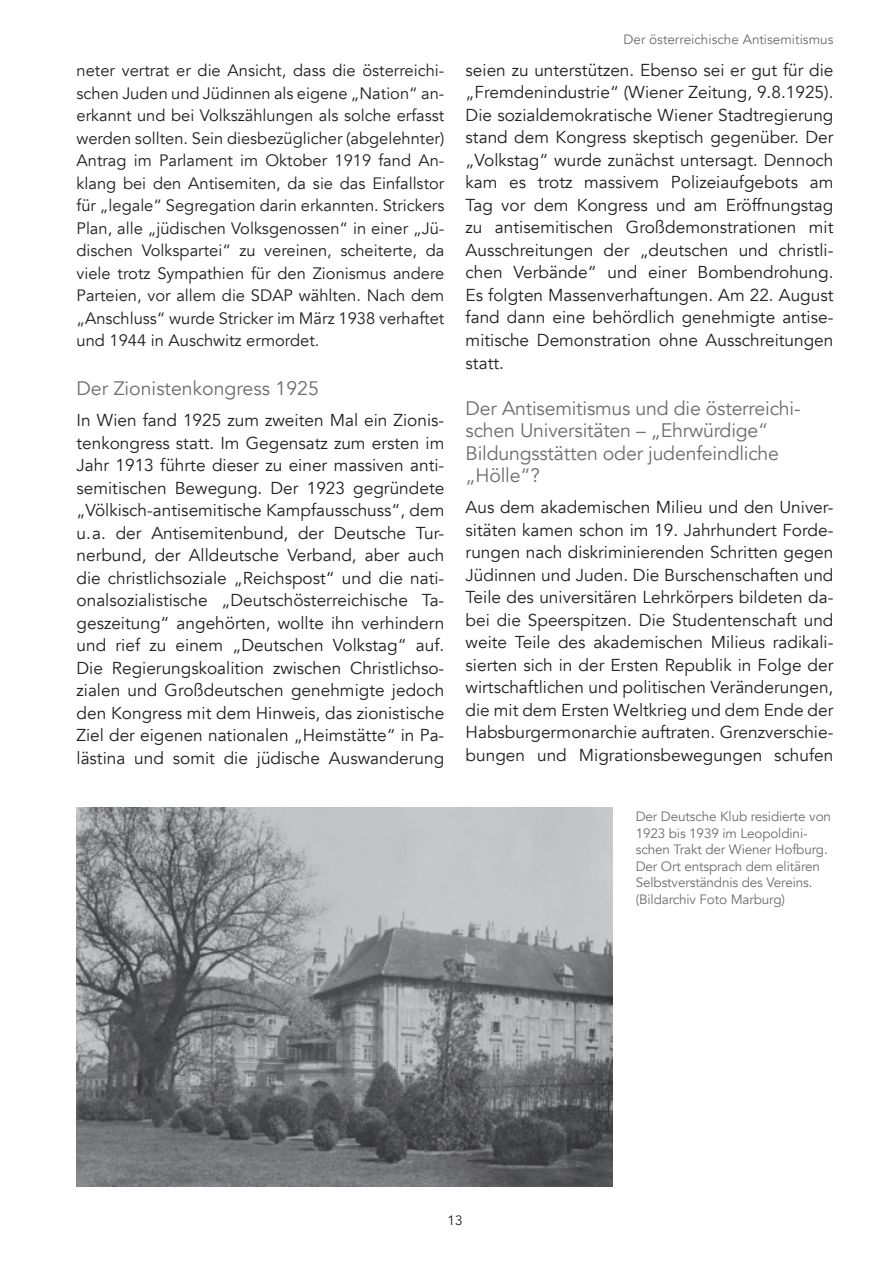
<style>
.page{position:relative;width:893px;height:1263px;background:#fff}
.page>*{position:absolute;margin:0;border:0;box-sizing:border-box;transform-origin:0 0}
.t1{font:19.5px/22.5px "Avenir";letter-spacing:-.01em;color:#6c6d70}
.t2{font:17.25px/22.5px "Avenir";color:#231f20;text-align:justify}
.t3{font:16.5px/22.5px "Avenir";color:#231f20;text-align:justify}
.t4{font:13.5px/16.5px "Avenir";letter-spacing:-.01em;color:#6c6d70}
.t5{font:13.5px "Avenir";color:#231f20}
</style>
<div class="page">
<img style="left:77px;top:808px;width:535px;height:378px">
<p class="t3" style="left:77px;top:59px;width:369px">neter vertrat er die Ansicht, dass die österreichi&shy;schen Juden und Jüdinnen als eigene „Nation“ an&shy;erkannt und bei Volkszählungen als solche erfasst werden sollten. Sein diesbezüglicher (abgelehnter)<br>Antrag im Parlament im Oktober 1919 fand An&shy;klang bei den Antisemiten, da sie das Einfallstor für „legale“ Segregation darin erkannten. Strickers Plan, alle „jüdischen Volksgenossen“ in einer „Jü&shy;dischen Volkspartei“ zu vereinen, scheiterte, da viele trotz Sympathien für den Zionismus andere Parteien, vor allem die SDAP wählten. Nach dem „Anschluss“ wurde Stricker im März 1938 verhaftet und 1944 in Auschwitz ermordet.</p>
<p class="t1" style="left:77px;top:378px;width:244px">Der Zionistenkongress 1925</p>
<p class="t2" style="left:77px;top:409px;width:369px">In Wien fand 1925 zum zweiten Mal ein Zionis&shy;tenkongress statt. Im Gegensatz zum ersten im Jahr 1913 führte dieser zu einer massiven anti&shy;semitischen Bewegung. Der 1923 gegründete „Völkisch-antisemitische Kampfausschuss“, dem u.a. der Antisemitenbund, der Deutsche Tur&shy;nerbund, der Alldeutsche Verband, aber auch die christlichsoziale „Reichspost“ und die nati&shy;onalsozialistische „Deutschösterreichische Ta&shy;geszeitung“ angehörten, wollte ihn verhindern und rief zu einem „Deutschen Volkstag“ auf.<br>Die Regierungskoalition zwischen Christlichso&shy;zialen und Großdeutschen genehmigte jedoch den Kongress mit dem Hinweis, das zionistische Ziel der eigenen nationalen „Heimstätte“ in Pa&shy;lästina und somit die jüdische Auswanderung</p>
<p class="t4" style="left:623px;top:31px;width:211px">Der österreichische Antisemitismus</p>
<p class="t2" style="left:466px;top:59px;width:369px">seien zu unterstützen. Ebenso sei er gut für die „Fremdenindustrie“ (Wiener Zeitung, 9.8.1925).<br>Die sozialdemokratische Wiener Stadtregierung stand dem Kongress skeptisch gegenüber. Der „Volkstag“ wurde zunächst untersagt. Dennoch kam es trotz massivem Polizeiaufgebots am Tag vor dem Kongress und am Eröffnungstag zu antisemitischen Großdemonstrationen mit Ausschreitungen der „deutschen und christli&shy;chen Verbände“ und einer Bombendrohung.<br>Es folgten Massenverhaftungen. Am 22. August fand dann eine behördlich genehmigte antise&shy;mitische Demonstration ohne Ausschreitungen statt.</p>
<p class="t1" style="left:466px;top:397px;width:336px">Der Antisemitismus und die österreichi&shy;schen Universitäten – „Ehrwürdige“<br>Bildungsstätten oder judenfeindliche „Hölle“?</p>
<p class="t2" style="left:466px;top:496px;width:369px">Aus dem akademischen Milieu und den Univer&shy;sitäten kamen schon im 19. Jahrhundert Forde&shy;rungen nach diskriminierenden Schritten gegen Jüdinnen und Juden. Die Burschenschaften und Teile des universitären Lehrkörpers bildeten da&shy;bei die Speerspitzen. Die Studentenschaft und weite Teile des akademischen Milieus radikali&shy;sierten sich in der Ersten Republik in Folge der wirtschaftlichen und politischen Veränderungen, die mit dem Ersten Weltkrieg und dem Ende der Habsburgermonarchie auftraten. Grenzverschie&shy;bungen und Migrationsbewegungen schufen</p>
<p class="t4" style="left:636px;top:809px;width:197px">Der Deutsche Klub residierte von<br>1923 bis 1939 im Leopoldini&shy;schen Trakt der Wiener Hofburg.<br>Der Ort entsprach dem elitären<br>Selbstverständnis des Vereins. (Bildarchiv Foto Marburg)</p>
<p class="t5" style="left:447px;top:1212px;width:17px">13</p>
</div>
